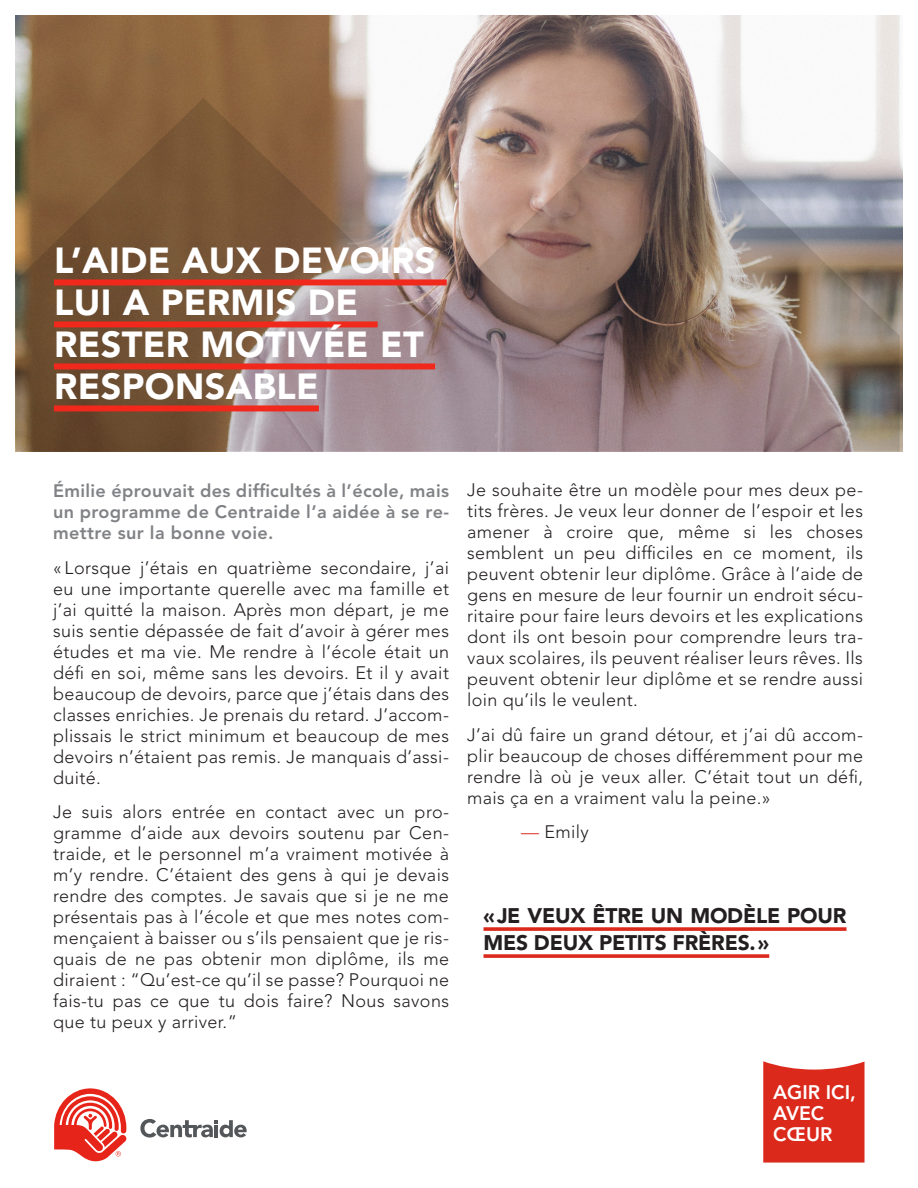
<style>
.page{position:relative;width:918px;height:1188px;background:#fff}
.page>*{position:absolute;margin:0;border:0;box-sizing:border-box;transform-origin:0 0}
.Texte_courant{font:900 36px/42px "Avenir LT Std";letter-spacing:.01em;color:#fff}
.Sous-Titre_Souligne{font:900 21px/27px "Avenir LT Std";letter-spacing:-.01em;color:#231f20}
.Intro_et_exergue{font:800 19.5px/21px "Avenir LT Std";color:#fff}
.Texte_courant-2{font:300 18px/21px "Avenir LT Std";letter-spacing:.02em;color:#231f20;text-align:justify}
.Texte_courant-3{font:800 18px/21px "Avenir LT Std";letter-spacing:.02em;color:#808285;text-align:justify}
.s1{color:#db291c}
</style>
<div class="page">
<img style="left:16px;top:16px;width:886px;height:435px">
<img style="left:16px;top:98px;width:884px;height:353px">
<svg style="left:484px;top:927px;width:363px;height:4px"></svg>
<svg style="left:484px;top:954px;width:285px;height:4px"></svg>
<div style="left:54px;top:279px;width:393px;height:6px;background:#f0291c"></div>
<div style="left:54px;top:321px;width:324px;height:6px;background:#f0291c"></div>
<div style="left:54px;top:363px;width:381px;height:6px;background:#f0291c"></div>
<div style="left:54px;top:405px;width:265px;height:6px;background:#f0291c"></div>
<svg style="left:54px;top:1088px;width:72px;height:73px"></svg>
<svg style="left:140px;top:1119px;width:107px;height:19px"></svg>
<svg style="left:763px;top:1061px;width:102px;height:102px;background:#dd372b"></svg>
<p class="Texte_courant" style="left:54px;top:240px;width:383px">L’AIDE AUX DEVOIRS<br>LUI A PERMIS DE<br>RESTER MOTIVÉE ET<br>RESPONSABLE</p>
<p class="Texte_courant-3" style="left:53px;top:480px;width:398px">Émilie éprouvait des difficultés à l’école, mais un programme de Centraide l’a aidée à se re&shy;mettre sur la bonne voie.</p>
<p class="Texte_courant-2" style="left:53px;top:557px;width:398px">« Lorsque j’étais en quatrième secondaire, j’ai eu une importante querelle avec ma famille et j’ai quitté la maison. Après mon départ, je me suis sentie dépassée de fait d’avoir à gérer mes études et ma vie. Me rendre à l’école était un défi en soi, même sans les devoirs. Et il y avait beaucoup de devoirs, parce que j’étais dans des classes enrichies. Je prenais du retard. J’accom&shy;plissais le strict minimum et beaucoup de mes devoirs n’étaient pas remis. Je manquais d’assi&shy;duité.</p>
<p class="Texte_courant-2" style="left:53px;top:801px;width:398px">Je suis alors entrée en contact avec un pro&shy;gramme d’aide aux devoirs soutenu par Cen&shy;traide, et le personnel m’a vraiment motivée à m’y rendre. C’étaient des gens à qui je devais rendre des comptes. Je savais que si je ne me présentais pas à l’école et que mes notes com&shy;mençaient à baisser ou s’ils pensaient que je ris&shy;quais de ne pas obtenir mon diplôme, ils me diraient : “Qu’est-ce qu’il se passe? Pourquoi ne fais-tu pas ce que tu dois faire? Nous savons que tu peux y arriver.”</p>
<p class="Texte_courant-2" style="left:467px;top:480px;width:398px">Je souhaite être un modèle pour mes deux pe&shy;tits frères. Je veux leur donner de l’espoir et les amener à croire que, même si les choses semblent un peu difficiles en ce moment, ils peuvent obtenir leur diplôme. Grâce à l’aide de gens en mesure de leur fournir un endroit sécu&shy;ritaire pour faire leurs devoirs et les explications dont ils ont besoin pour comprendre leurs tra&shy;vaux scolaires, ils peuvent réaliser leurs rêves. Ils peuvent obtenir leur diplôme et se rendre aussi loin qu’ils le veulent.</p>
<p class="Texte_courant-2" style="left:467px;top:724px;width:398px">J’ai dû faire un grand détour, et j’ai dû accom&shy;plir beaucoup de choses différemment pour me rendre là où je veux aller. C’était tout un défi, mais ça en a vraiment valu la peine.»</p>
<p class="Texte_courant-2" style="left:521px;top:822px;width:69px"><span class="s1">—</span> Emily</p>
<p class="Sous-Titre_Souligne" style="left:484px;top:902px;width:365px">«JE VEUX ÊTRE UN MODÈLE POUR<br>MES DEUX PETITS FRÈRES.»</p>
<p class="Intro_et_exergue" style="left:773px;top:1082px;width:84px">AGIR ICI,<br>AVEC<br>CŒUR</p>
</div>
